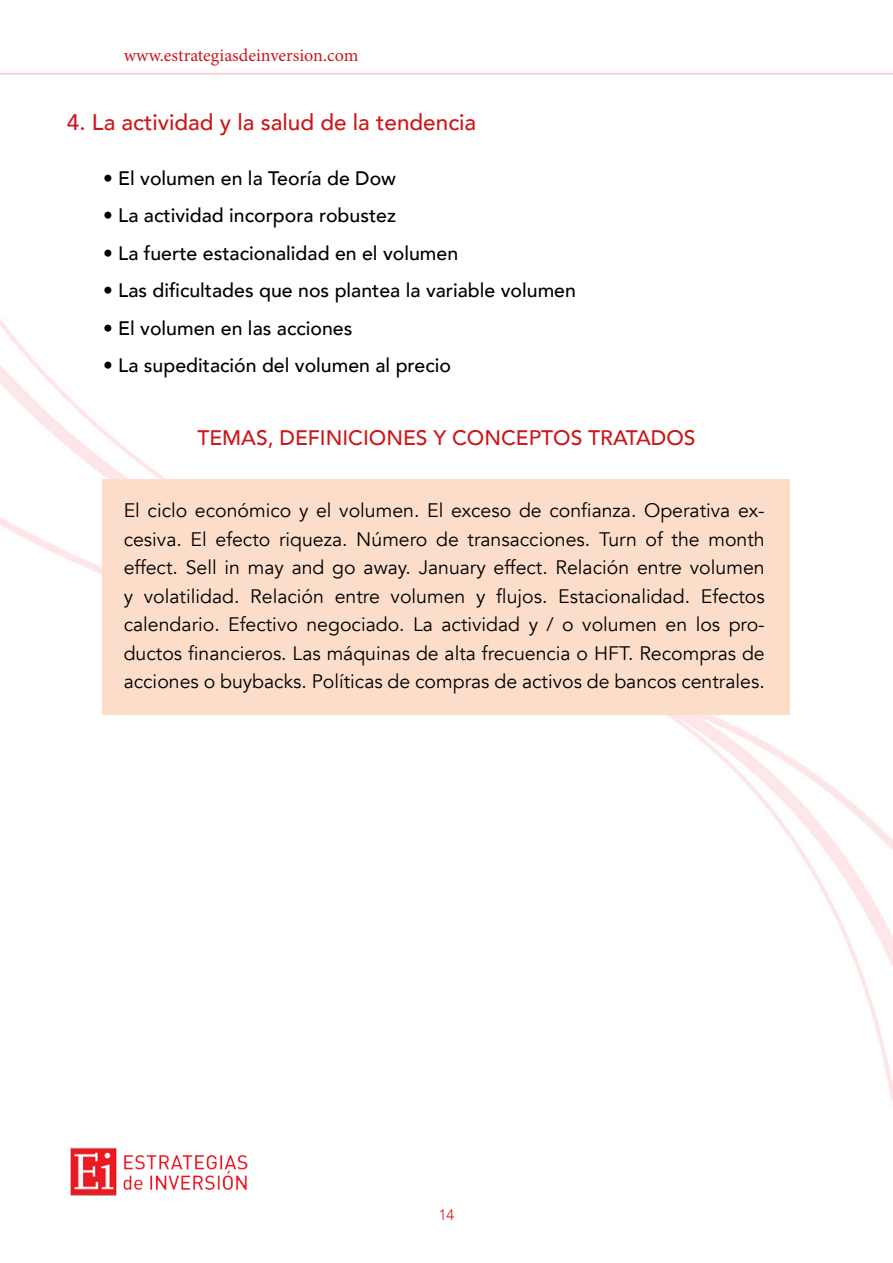
<style>
.page{position:relative;width:893px;height:1263px;background:#fff}
.page>*{position:absolute;margin:0;border:0;box-sizing:border-box;transform-origin:0 0}
.t1{font:500 22.5px "Avenir";color:#cd171a}
.t2{font:500 21px "Avenir";color:#cd171a}
.t3{font:19.5px/28.5px "Avenir";color:#000;text-align:justify}
.t4{font:500 19.5px "Avenir";color:#000}
.t5{font:18px "Minion Pro";color:#cd171a}
.t6{font:300 15px "Avenir";color:#cd171a}
</style>
<div class="page">
<img style="left:0;top:73px;width:893px;height:1030px">
<img style="left:70px;top:1147px;width:178px;height:49px">
<div style="left:103px;top:479px;width:687px;height:235px;background:#fcddca"></div>
<p class="t5" style="left:124px;top:43px;width:236px">www.estrategiasdeinversion.com</p>
<p class="t1" style="left:67px;top:103px;width:411px">4. La actividad y la salud de la tendencia</p>
<p class="t4" style="left:103px;top:161px;width:294px">• El volumen en la Teoría de Dow</p>
<p class="t4" style="left:103px;top:199px;width:294px">• La actividad incorpora robustez</p>
<p class="t4" style="left:103px;top:236px;width:357px">• La fuerte estacionalidad en el volumen</p>
<p class="t4" style="left:103px;top:274px;width:474px">• Las dificultades que nos plantea la variable volumen</p>
<p class="t4" style="left:103px;top:311px;width:251px">• El volumen en las acciones</p>
<p class="t4" style="left:103px;top:349px;width:349px">• La supeditación del volumen al precio</p>
<p class="t2" style="left:197px;top:420px;width:500px">TEMAS, DEFINICIONES Y CONCEPTOS TRATADOS</p>
<p class="t3" style="left:124px;top:496px;width:642px">El ciclo económico y el volumen. El exceso de confianza. Operativa ex&shy;cesiva. El efecto riqueza. Número de transacciones. Turn of the month effect. Sell in may and go away. January effect. Relación entre volumen y volatilidad. Relación entre volumen y flujos. Estacionalidad. Efectos</p>
<p class="t3" style="left:124px;top:610px;width:642px">calendario. Efectivo negociado. La actividad y / o volumen en los pro&shy;ductos financieros. Las máquinas de alta frecuencia o HFT. Recompras de acciones o buybacks. Políticas de compras de activos de bancos centrales.</p>
<p class="t6" style="left:439px;top:1206px;width:17px">14</p>
</div>
